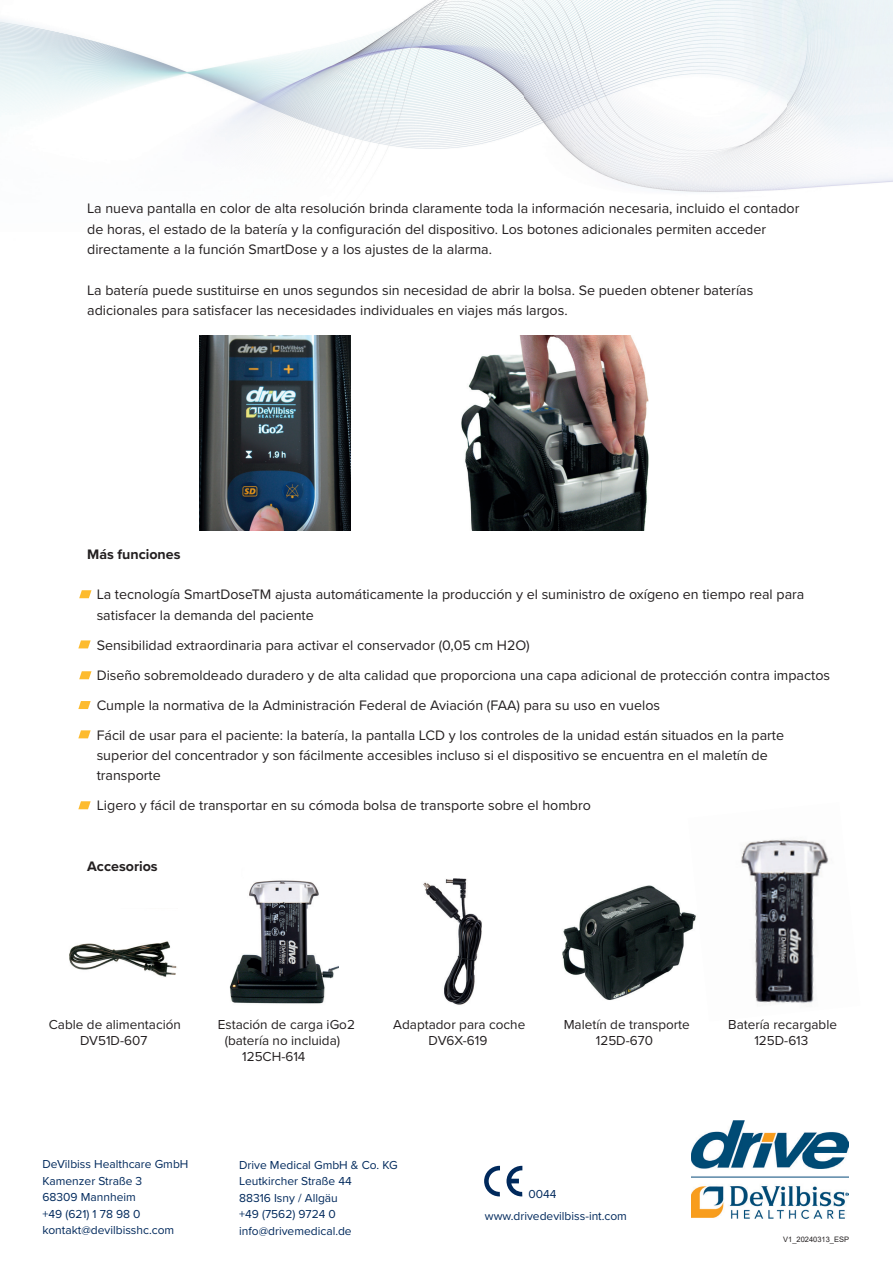
<style>
.page{position:relative;width:893px;height:1263px;background:#fff}
.page>*{position:absolute;margin:0;border:0;box-sizing:border-box;transform-origin:0 0}
.t1{font:14.25px/20.2px "Proxima Nova";color:#231f20}
.t2{font:700 14.25px "Proxima Nova";color:#231f20}
.t3{font:13.5px "Proxima Nova";color:#231f20}
.t4{font:12px/16.5px "Proxima Nova";color:#00295c}
.t5{font:7.5px "Arial";color:#231f20}
</style>
<div class="page">
<img style="left:691px;top:1121px;width:157px;height:97px">
<img style="left:0;top:0;width:893px;height:192px">
<svg style="left:79px;top:590px;width:13px;height:8px"></svg>
<svg style="left:78px;top:640px;width:13px;height:8px"></svg>
<svg style="left:79px;top:671px;width:13px;height:8px"></svg>
<svg style="left:78px;top:701px;width:13px;height:8px"></svg>
<svg style="left:78px;top:730px;width:13px;height:8px"></svg>
<svg style="left:78px;top:801px;width:13px;height:8px"></svg>
<img style="left:229px;top:880px;width:109px;height:124px">
<img style="left:423px;top:878px;width:59px;height:127px">
<svg style="left:484px;top:1166px;width:16px;height:30px"></svg>
<svg style="left:506px;top:1166px;width:16px;height:30px"></svg>
<img style="left:69px;top:941px;width:108px;height:36px">
<img style="left:562px;top:885px;width:126px;height:115px">
<img style="left:461px;top:336px;width:188px;height:194px">
<img style="left:200px;top:336px;width:150px;height:194px">
<img style="left:688px;top:839px;width:141px;height:165px">
<p class="t1" style="left:87px;top:198px;width:714px">La nueva pantalla en color de alta resolución brinda claramente toda la información necesaria, incluido el contador de horas, el estado de la batería y la configuración del dispositivo. Los botones adicionales permiten acceder directamente a la función SmartDose y a los ajustes de la alarma.</p>
<p class="t1" style="left:87px;top:279px;width:668px">La batería puede sustituirse en unos segundos sin necesidad de abrir la bolsa. Se pueden obtener baterías adicionales para satisfacer las necesidades individuales en viajes más largos.</p>
<p class="t2" style="left:87px;top:543px;width:95px">Más funciones</p>
<p class="t1" style="left:97px;top:584px;width:709px">La tecnología SmartDoseTM ajusta automáticamente la producción y el suministro de oxígeno en tiempo real para satisfacer la demanda del paciente</p>
<p class="t1" style="left:97px;top:629px;width:735px;line-height:30px">Sensibilidad extraordinaria para activar el conservador (0,05 cm H2O)<br>Diseño sobremoldeado duradero y de alta calidad que proporciona una capa adicional de protección contra impactos Cumple la normativa de la Administración Federal de Aviación (FAA) para su uso en vuelos<br>Fácil de usar para el paciente: la batería, la pantalla LCD y los controles de la unidad están situados en la parte</p>
<p class="t1" style="left:97px;top:744px;width:673px">superior del concentrador y son fácilmente accesibles incluso si el dispositivo se encuentra en el maletín de transporte</p>
<p class="t1" style="left:97px;top:795px;width:496px">Ligero y fácil de transportar en su cómoda bolsa de transporte sobre el hombro</p>
<p class="t2" style="left:87px;top:856px;width:72px">Accesorios</p>
<p class="t3" style="left:49px;top:1014px;width:134px">Cable de alimentación</p>
<p class="t3" style="left:218px;top:1014px;width:139px">Estación de carga iGo2</p>
<p class="t3" style="left:393px;top:1014px;width:134px">Adaptador para coche</p>
<p class="t3" style="left:564px;top:1014px;width:128px">Maletín de transporte</p>
<p class="t3" style="left:728px;top:1014px;width:110px">Batería recargable</p>
<p class="t3" style="left:80px;top:1030px;width:69px">DV51D-607</p>
<p class="t3" style="left:225px;top:1030px;width:117px">(batería no incluida)</p>
<p class="t3" style="left:429px;top:1030px;width:60px">DV6X-619</p>
<p class="t3" style="left:596px;top:1030px;width:59px">125D-670</p>
<p class="t3" style="left:754px;top:1030px;width:56px">125D-613</p>
<p class="t3" style="left:242px;top:1046px;width:65px">125CH-614</p>
<p class="t4" style="left:43px;top:1155px;width:147px">DeVilbiss Healthcare GmbH<br>Kamenzer Straße 3<br>68309 Mannheim<br>+49 (621) 1 78 98 0 kontakt@devilbisshc.com</p>
<p class="t4" style="left:239px;top:1156px;width:160px">Drive Medical GmbH &amp; Co. KG<br>Leutkircher Straße 44<br>88316 Isny / Allgäu<br>+49 (7562) 9724 0 info@drivemedical.de</p>
<p class="t4" style="left:528px;top:1185px;width:30px">0044</p>
<p class="t4" style="left:485px;top:1208px;width:144px">www.drivedevilbiss-int.com</p>
<p class="t5" style="left:783px;top:1234px;width:67px">V1_20240313_ESP</p>
</div>
